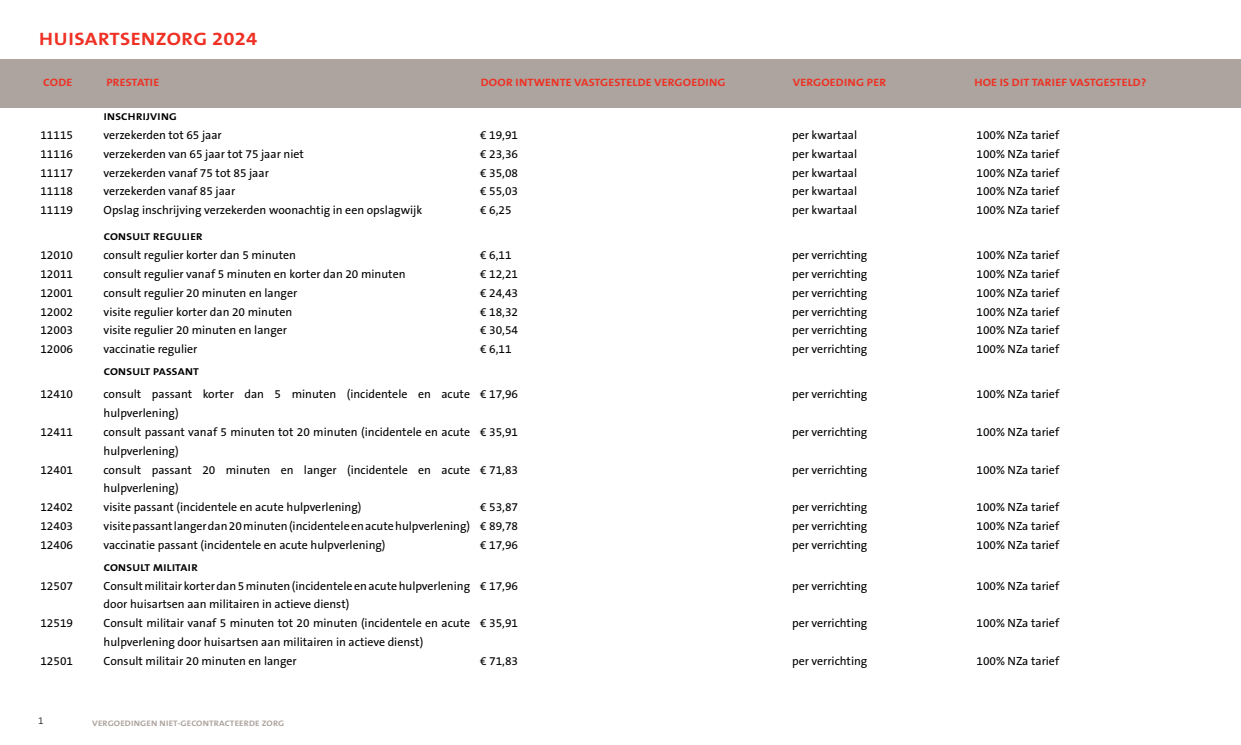
<style>
.page{position:relative;width:1241px;height:745px;background:#fff}
.page>*{position:absolute;margin:0;border:0;box-sizing:border-box;transform-origin:0 0}
.t1{font:700 18px "The Sans B W7";letter-spacing:.02em;color:#ee3124;scale:1.13 1}
.t2{font:11.88px/18.8px "The Sans B W5 Plain";color:#000}
.t3{font:700 10.75px "The Sans B W7";letter-spacing:.015em;color:#ee3124;scale:1.11 1}
.t4{font:700 10px "The Sans B W7";letter-spacing:.025em;color:#000;scale:1.12 1}
.t5{font:300 10px "The Sans B W3";color:#000}
.t6{font:700 8px "The Sans B W7";letter-spacing:.015em;color:#ada49f;scale:1.12 1}
</style>
<div class="page">
<div style="left:0;top:59px;width:1240px;height:49px;background:#ada49f"></div>
<h1 class="t1" style="left:39px;top:27px;width:194px">HUISARTSENZORG 2024</h1>
<p class="t3" style="left:43px;top:76px;width:28px">CODE</p>
<p class="t3" style="left:106px;top:76px;width:49px">PRESTATIE</p>
<p class="t3" style="left:480px;top:76px;width:222px">DOOR INTWENTE VASTGESTELDE VERGOEDING</p>
<p class="t3" style="left:792px;top:76px;width:86px">VERGOEDING PER</p>
<p class="t3" style="left:974px;top:76px;width:156px">HOE IS DIT TARIEF VASTGESTELD?</p>
<p class="t4" style="left:104px;top:110px;width:67px">INSCHRIJVING</p>
<p class="t2" style="left:40px;top:125px;width:34px">11115</p>
<p class="t2" style="left:104px;top:125px;width:120px">verzekerden tot 65 jaar</p>
<p class="t2" style="left:480px;top:125px;width:39px">€ 19,91</p>
<p class="t2" style="left:792px;top:125px;width:67px">per kwartaal</p>
<p class="t2" style="left:976px;top:125px;width:84px">100% NZa tarief</p>
<p class="t2" style="left:40px;top:144px;width:34px">11116</p>
<p class="t2" style="left:104px;top:144px;width:202px">verzekerden van 65 jaar tot 75 jaar niet</p>
<p class="t2" style="left:480px;top:144px;width:39px">€ 23,36</p>
<p class="t2" style="left:792px;top:144px;width:67px">per kwartaal</p>
<p class="t2" style="left:976px;top:144px;width:84px">100% NZa tarief</p>
<p class="t2" style="left:40px;top:163px;width:34px">11117</p>
<p class="t2" style="left:104px;top:163px;width:167px">verzekerden vanaf 75 tot 85 jaar</p>
<p class="t2" style="left:480px;top:163px;width:39px">€ 35,08</p>
<p class="t2" style="left:792px;top:163px;width:67px">per kwartaal</p>
<p class="t2" style="left:976px;top:163px;width:84px">100% NZa tarief</p>
<p class="t2" style="left:40px;top:182px;width:34px">11118</p>
<p class="t2" style="left:104px;top:182px;width:133px">verzekerden vanaf 85 jaar</p>
<p class="t2" style="left:480px;top:182px;width:39px">€ 55,03</p>
<p class="t2" style="left:792px;top:182px;width:67px">per kwartaal</p>
<p class="t2" style="left:976px;top:182px;width:84px">100% NZa tarief</p>
<p class="t2" style="left:40px;top:201px;width:34px">11119</p>
<p class="t2" style="left:104px;top:201px;width:320px">Opslag inschrijving verzekerden woonachtig in een opslagwijk</p>
<p class="t2" style="left:480px;top:201px;width:33px">€ 6,25</p>
<p class="t2" style="left:792px;top:201px;width:67px">per kwartaal</p>
<p class="t2" style="left:976px;top:201px;width:84px">100% NZa tarief</p>
<p class="t4" style="left:104px;top:230px;width:90px">CONSULT REGULIER</p>
<p class="t2" style="left:40px;top:245px;width:34px">12010</p>
<p class="t2" style="left:104px;top:245px;width:194px">consult regulier korter dan 5 minuten</p>
<p class="t2" style="left:480px;top:245px;width:33px">€ 6,11</p>
<p class="t2" style="left:792px;top:245px;width:77px">per verrichting</p>
<p class="t2" style="left:976px;top:245px;width:84px">100% NZa tarief</p>
<p class="t2" style="left:40px;top:264px;width:34px">12011</p>
<p class="t2" style="left:104px;top:264px;width:303px">consult regulier vanaf 5 minuten en korter dan 20 minuten</p>
<p class="t2" style="left:480px;top:264px;width:39px">€ 12,21</p>
<p class="t2" style="left:792px;top:264px;width:77px">per verrichting</p>
<p class="t2" style="left:976px;top:264px;width:84px">100% NZa tarief</p>
<p class="t2" style="left:40px;top:283px;width:34px">12001</p>
<p class="t2" style="left:104px;top:283px;width:195px">consult regulier 20 minuten en langer</p>
<p class="t2" style="left:480px;top:283px;width:39px">€ 24,43</p>
<p class="t2" style="left:792px;top:283px;width:77px">per verrichting</p>
<p class="t2" style="left:976px;top:283px;width:84px">100% NZa tarief</p>
<p class="t2" style="left:40px;top:302px;width:34px">12002</p>
<p class="t2" style="left:104px;top:302px;width:190px">visite regulier korter dan 20 minuten</p>
<p class="t2" style="left:480px;top:302px;width:39px">€ 18,32</p>
<p class="t2" style="left:792px;top:302px;width:77px">per verrichting</p>
<p class="t2" style="left:976px;top:302px;width:84px">100% NZa tarief</p>
<p class="t2" style="left:40px;top:321px;width:34px">12003</p>
<p class="t2" style="left:104px;top:321px;width:185px">visite regulier 20 minuten en langer</p>
<p class="t2" style="left:480px;top:321px;width:39px">€ 30,54</p>
<p class="t2" style="left:792px;top:321px;width:77px">per verrichting</p>
<p class="t2" style="left:976px;top:321px;width:84px">100% NZa tarief</p>
<p class="t2" style="left:40px;top:339px;width:34px">12006</p>
<p class="t2" style="left:104px;top:339px;width:95px">vaccinatie regulier</p>
<p class="t2" style="left:480px;top:339px;width:33px">€ 6,11</p>
<p class="t2" style="left:792px;top:339px;width:77px">per verrichting</p>
<p class="t2" style="left:976px;top:339px;width:84px">100% NZa tarief</p>
<p class="t4" style="left:104px;top:365px;width:86px">CONSULT PASSANT</p>
<p class="t2" style="left:40px;top:385px;width:34px">12410</p>
<p class="t2" style="left:104px;top:385px;width:368px">consult passant korter dan 5 minuten (incidentele en acute hulpverlening)</p>
<p class="t2" style="left:480px;top:385px;width:39px">€ 17,96</p>
<p class="t2" style="left:792px;top:385px;width:77px">per verrichting</p>
<p class="t2" style="left:976px;top:385px;width:84px">100% NZa tarief</p>
<p class="t2" style="left:40px;top:422px;width:34px">12411</p>
<p class="t2" style="left:104px;top:422px;width:368px">consult passant vanaf 5 minuten tot 20 minuten (incidentele en acute hulpverlening)</p>
<p class="t2" style="left:480px;top:422px;width:39px">€ 35,91</p>
<p class="t2" style="left:792px;top:422px;width:77px">per verrichting</p>
<p class="t2" style="left:976px;top:422px;width:84px">100% NZa tarief</p>
<p class="t2" style="left:40px;top:460px;width:34px">12401</p>
<p class="t2" style="left:104px;top:460px;width:368px">consult passant 20 minuten en langer (incidentele en acute hulpverlening)</p>
<p class="t2" style="left:480px;top:460px;width:39px">€ 71,83</p>
<p class="t2" style="left:792px;top:460px;width:77px">per verrichting</p>
<p class="t2" style="left:976px;top:460px;width:84px">100% NZa tarief</p>
<p class="t2" style="left:40px;top:497px;width:34px">12402</p>
<p class="t2" style="left:104px;top:497px;width:259px">visite passant (incidentele en acute hulpverlening)</p>
<p class="t2" style="left:480px;top:497px;width:39px">€ 53,87</p>
<p class="t2" style="left:792px;top:497px;width:77px">per verrichting</p>
<p class="t2" style="left:976px;top:497px;width:84px">100% NZa tarief</p>
<p class="t2" style="left:40px;top:516px;width:34px">12403</p>
<p class="t2" style="left:104px;top:516px;width:416px">visite passant langer dan 20 minuten (incidentele en acute hulpverlening) € 89,78</p>
<p class="t2" style="left:792px;top:516px;width:77px">per verrichting</p>
<p class="t2" style="left:976px;top:516px;width:84px">100% NZa tarief</p>
<p class="t2" style="left:40px;top:535px;width:34px">12406</p>
<p class="t2" style="left:104px;top:535px;width:283px">vaccinatie passant (incidentele en acute hulpverlening)</p>
<p class="t2" style="left:480px;top:535px;width:39px">€ 17,96</p>
<p class="t2" style="left:792px;top:535px;width:77px">per verrichting</p>
<p class="t2" style="left:976px;top:535px;width:84px">100% NZa tarief</p>
<p class="t4" style="left:104px;top:560px;width:85px">CONSULT MILITAIR</p>
<p class="t2" style="left:40px;top:575px;width:34px">12507</p>
<p class="t2" style="left:104px;top:575px;width:368px">Consult militair korter dan 5 minuten (incidentele en acute hulpverlening door huisartsen aan militairen in actieve dienst)</p>
<p class="t2" style="left:480px;top:575px;width:39px">€ 17,96</p>
<p class="t2" style="left:792px;top:575px;width:77px">per verrichting</p>
<p class="t2" style="left:976px;top:575px;width:84px">100% NZa tarief</p>
<p class="t2" style="left:40px;top:613px;width:34px">12519</p>
<p class="t2" style="left:104px;top:613px;width:368px">Consult militair vanaf 5 minuten tot 20 minuten (incidentele en acute hulpverlening door huisartsen aan militairen in actieve dienst)</p>
<p class="t2" style="left:480px;top:613px;width:39px">€ 35,91</p>
<p class="t2" style="left:792px;top:613px;width:77px">per verrichting</p>
<p class="t2" style="left:976px;top:613px;width:84px">100% NZa tarief</p>
<p class="t2" style="left:40px;top:651px;width:34px">12501</p>
<p class="t2" style="left:104px;top:651px;width:195px">Consult militair 20 minuten en langer</p>
<p class="t2" style="left:480px;top:651px;width:39px">€ 71,83</p>
<p class="t2" style="left:792px;top:651px;width:77px">per verrichting</p>
<p class="t2" style="left:976px;top:651px;width:84px">100% NZa tarief</p>
<p class="t5" style="left:38px;top:714px;width:7px">1</p>
<p class="t6" style="left:92px;top:717px;width:173px">VERGOEDINGEN NIET-GECONTRACTEERDE ZORG</p>
</div>
